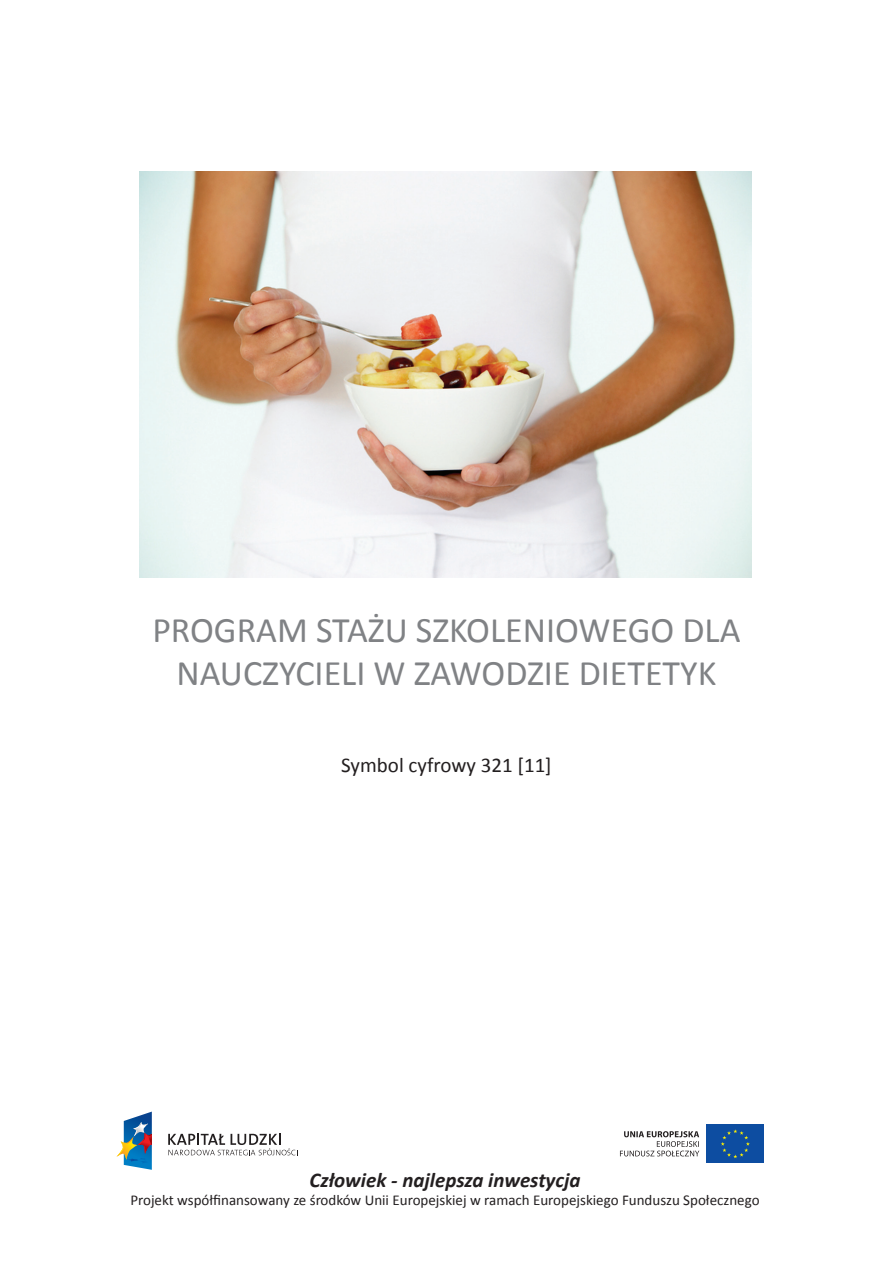
<style>
.page{position:relative;width:893px;height:1263px;background:#fff}
.page>*{position:absolute;margin:0;border:0;box-sizing:border-box;transform-origin:0 0}
.t1{font:36px/43.2px "Calibri";color:#808285;text-align:center}
.t2{font:italic 700 21px "Calibri";color:#231f20}
.t3{font:21px "Calibri";color:#231f20}
.t4{font:15px "Calibri";color:#231f20}
</style>
<div class="page">
<svg style="left:168px;top:1134px;width:130px;height:21px"></svg>
<svg style="left:116px;top:1111px;width:36px;height:59px"></svg>
<div style="left:706px;top:1124px;width:58px;height:39px;background:#0d4da1"></div>
<svg style="left:721px;top:1129px;width:29px;height:29px"></svg>
<svg style="left:620px;top:1131px;width:79px;height:25px"></svg>
<img style="left:140px;top:171px;width:611px;height:407px">
<h1 class="t1" style="left:152px;top:607px;width:590px">PROGRAM STAŻU SZKOLENIOWEGO DLA<br>NAUCZYCIELI W ZAWODZIE DIETETYK</h1>
<h2 class="t3" style="left:341px;top:752px;width:212px">Symbol cyfrowy 321 [11]</h2>
<h2 class="t2" style="left:309px;top:1166px;width:273px">Człowiek - najlepsza inwestycja</h2>
<p class="t4" style="left:130px;top:1190px;width:631px">Projekt współfinansowany ze środków Unii Europejskiej w ramach Europejskiego Funduszu Społecznego</p>
</div>
